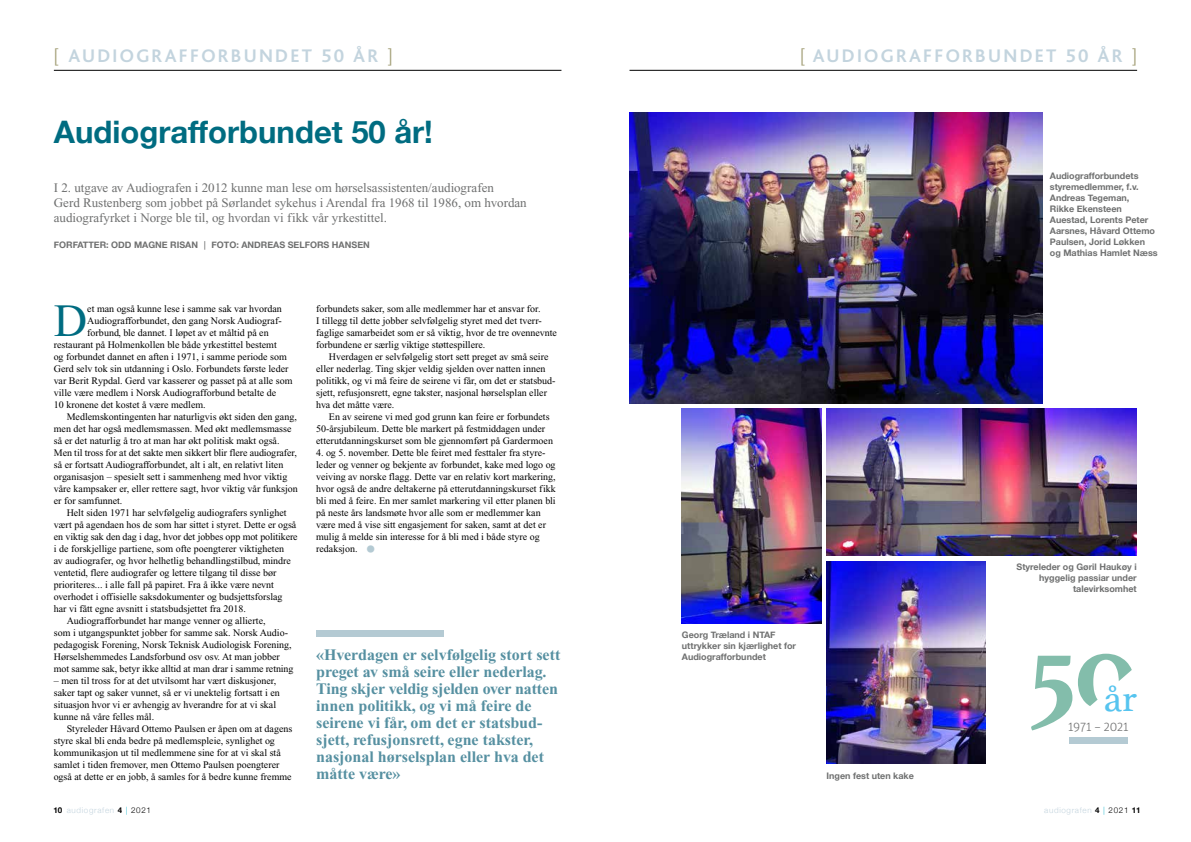
<style>
.page{position:relative;width:1191px;height:842px;background:#fff}
.page>*{position:absolute;margin:0;border:0;box-sizing:border-box;transform-origin:0 0}
.t1{font:46.3px "Times New Roman";color:#006c81}
.t2{font:700 45px "Times New Roman";color:#b4cad3}
.t3{font:39px "Athelas";color:#56c4ef}
.t4{font:700 31px "Helvetica Neue";color:#006c81}
.t5{font:700 19.1px "Bliss";letter-spacing:.12em;color:#c3d4de}
.t6{font:700 16px/17px "Times New Roman";color:#5690a1}
.t7{font:13px/15px "Times New Roman";color:#6f7070}
.t8{font:300 12.9px "Unit OT";letter-spacing:-.01em;color:#6f7070}
.t9{font:10px/12px "Times New Roman";color:#000}
.t10{font:700 9px/11px "Helvetica Neue";color:#6f7070}
.t11{font:300 8px "Helvetica Neue";letter-spacing:.085em;color:#c3d4de}
.s1{font-family:"Helvetica Neue";font-weight:300;color:#a4a078}
.s2{font-family:"Tahoma";font-weight:400}
.s3{font-weight:700;color:#000}
.s4{color:#21b8cf}
.s5{color:#000}
</style>
<div class="page">
<hr style="left:629px;top:70px;width:508px;height:1px;background:#000">
<hr style="left:54px;top:70px;width:507px;height:1px;background:#000">
<img style="left:826px;top:561px;width:160px;height:203px">
<img style="left:629px;top:113px;width:413px;height:290px">
<img style="left:826px;top:409px;width:310px;height:147px">
<img style="left:682px;top:409px;width:139px;height:215px">
<div style="left:316px;top:630px;width:128px;height:7px;background:#b4cad3"></div>
<div style="left:1069px;top:737px;width:58px;height:7px;background:#b4cad3"></div>
<svg style="left:1031px;top:656px;width:41px;height:74px"></svg>
<svg style="left:1078px;top:654px;width:53px;height:52px"></svg>
<h3 class="t5" style="left:54px;top:46px;width:340px"><span class="s1">[</span> AUDIOGRAFFORBUNDET 50 ÅR <span class="s1">]</span></h3>
<h3 class="t5" style="left:800px;top:46px;width:338px"><span class="s1">[</span> AUDIOGRAFFORBUNDET 50 ÅR <span class="s1">]</span></h3>
<h3 class="t4" style="left:54px;top:108px;width:380px">Audiografforbundet 50 år!</h3>
<p class="t7" style="left:54px;top:180px;width:474px">I 2. utgave av Audiografen i 2012 kunne man lese om hørselsassistenten/audiografen<br>Gerd Rustenberg som jobbet på Sørlandet sykehus i Arendal fra 1968 til 1986, om hvordan audiografyrket i Norge ble til, og hvordan vi fikk vår yrkestittel.</p>
<p class="t10" style="left:54px;top:240px;width:317px">FORFATTER: ODD MAGNE RISAN <span class="s2">|</span> FOTO: ANDREAS SELFORS HANSEN</p>
<h1 class="t1" style="left:54px;top:295px;width:35px">D</h1>
<p class="t9" style="left:87px;top:303px;width:196px">et man også kunne lese i samme sak var hvordan</p>
<p class="t9" style="left:87px;top:315px;width:195px">Audiografforbundet, den gang Norsk Audiograf-</p>
<p class="t9" style="left:87px;top:327px;width:183px">forbund, ble dannet. I løpet av et måltid på en</p>
<p class="t9" style="left:54px;top:339px;width:224px">restaurant på Holmenkollen ble både yrkestittel bestemt</p>
<p class="t9" style="left:54px;top:351px;width:234px">og forbundet dannet en aften i 1971, i samme periode som</p>
<p class="t9" style="left:54px;top:363px;width:236px">Gerd selv tok sin utdanning i Oslo. Forbundets første leder</p>
<p class="t9" style="left:54px;top:375px;width:240px">var Berit Rypdal. Gerd var kasserer og passet på at alle som</p>
<p class="t9" style="left:54px;top:387px;width:224px">ville være medlem i Norsk Audiografforbund betalte de</p>
<p class="t9" style="left:54px;top:399px;width:153px">10 kronene det kostet å være medlem.</p>
<p class="t9" style="left:67px;top:411px;width:232px">Medlemskontingenten har naturligvis økt siden den gang,</p>
<p class="t9" style="left:54px;top:423px;width:239px">men det har også medlemsmassen. Med økt medlemsmasse</p>
<p class="t9" style="left:54px;top:435px;width:227px">så er det naturlig å tro at man har økt politisk makt også.</p>
<p class="t9" style="left:54px;top:447px;width:244px">Men til tross for at det sakte men sikkert blir flere audiografer,</p>
<p class="t9" style="left:54px;top:459px;width:231px">så er fortsatt Audiografforbundet, alt i alt, en relativt liten</p>
<p class="t9" style="left:54px;top:471px;width:235px">organisasjon – spesielt sett i sammenheng med hvor viktig</p>
<p class="t9" style="left:54px;top:483px;width:245px">våre kampsaker er, eller rettere sagt, hvor viktig vår funksjon</p>
<p class="t9" style="left:54px;top:495px;width:70px">er for samfunnet.</p>
<p class="t9" style="left:67px;top:507px;width:221px">Helt siden 1971 har selvfølgelig audiografers synlighet</p>
<p class="t9" style="left:54px;top:519px;width:244px">vært på agendaen hos de som har sittet i styret. Dette er også</p>
<p class="t9" style="left:54px;top:531px;width:245px">en viktig sak den dag i dag, hvor det jobbes opp mot politikere</p>
<p class="t9" style="left:54px;top:543px;width:232px">i de forskjellige partiene, som ofte poengterer viktigheten</p>
<p class="t9" style="left:54px;top:555px;width:239px">av audiografer, og hvor helhetlig behandlingstilbud, mindre</p>
<p class="t9" style="left:54px;top:567px;width:224px">ventetid, flere audiografer og lettere tilgang til disse bør</p>
<p class="t9" style="left:54px;top:579px;width:222px">prioriteres... i alle fall på papiret. Fra å ikke være nevnt</p>
<p class="t9" style="left:54px;top:591px;width:230px">overhodet i offisielle saksdokumenter og budsjettsforslag</p>
<p class="t9" style="left:54px;top:603px;width:194px">har vi fått egne avsnitt i statsbudsjettet fra 2018.</p>
<p class="t9" style="left:67px;top:615px;width:200px">Audiografforbundet har mange venner og allierte,</p>
<p class="t9" style="left:54px;top:627px;width:235px">som i utgangspunktet jobber for samme sak. Norsk Audio-</p>
<p class="t9" style="left:54px;top:639px;width:239px">pedagogisk Forening, Norsk Teknisk Audiologisk Forening,</p>
<p class="t9" style="left:54px;top:651px;width:227px">Hørselshemmedes Landsforbund osv osv. At man jobber</p>
<p class="t9" style="left:54px;top:663px;width:241px">mot samme sak, betyr ikke alltid at man drar i samme retning</p>
<p class="t9" style="left:54px;top:675px;width:227px">– men til tross for at det utvilsomt har vært diskusjoner, saker tapt og saker vunnet, så er vi unektelig fortsatt i en situasjon hvor vi er avhengig av hverandre for at vi skal kunne nå våre felles mål.</p>
<p class="t9" style="left:54px;top:723px;width:240px;text-indent:13px">Styreleder Håvard Ottemo Paulsen er åpen om at dagens styre skal bli enda bedre på medlemspleie, synlighet og kommunikasjon ut til medlemmene sine for at vi skal stå samlet i tiden fremover, men Ottemo Paulsen poengterer også at dette er en jobb, å samles for å bedre kunne fremme</p>
<p class="t9" style="left:316px;top:303px;width:242px">forbundets saker, som alle medlemmer har et ansvar for.<br>I tillegg til dette jobber selvfølgelig styret med det tverr&shy;faglige samarbeidet som er så viktig, hvor de tre ovennevnte forbundene er særlig viktige støttespillere.</p>
<p class="t9" style="left:316px;top:351px;width:241px;text-indent:13px">Hverdagen er selvfølgelig stort sett preget av små seire eller nederlag. Ting skjer veldig sjelden over natten innen politikk, og vi må feire de seirene vi får, om det er statsbud&shy;sjett, refusjonsrett, egne takster, nasjonal hørselsplan eller hva det måtte være.</p>
<p class="t9" style="left:316px;top:411px;width:238px;text-indent:13px">En av seirene vi med god grunn kan feire er forbundets<br>50-årsjubileum. Dette ble markert på festmiddagen under etterutdanningskurset som ble gjennomført på Gardermoen</p>
<p class="t9" style="left:316px;top:447px;width:241px">4. og 5. november. Dette ble feiret med festtaler fra styre&shy;leder og venner og bekjente av forbundet, kake med logo og veiving av norske flagg. Dette var en relativ kort markering, hvor også de andre deltakerne på etterutdanningskurset fikk bli med å feire. En mer samlet markering vil etter planen bli på neste års landsmøte hvor alle som er medlemmer kan være med å vise sitt engasjement for saken, samt at det er mulig å melde sin interesse for å bli med i både styre og redaksjon.</p>
<h2 class="t2" style="left:365px;top:512px;width:13px">.</h2>
<p class="t10" style="left:682px;top:630px;width:115px">Georg Træland i NTAF uttrykker sin kjærlighet for</p>
<h3 class="t6" style="left:316px;top:646px;width:246px">«Hverdagen er selvfølgelig stort sett</h3>
<p class="t10" style="left:682px;top:652px;width:85px">Audiografforbundet</p>
<h3 class="t6" style="left:316px;top:663px;width:243px">preget av små seire eller nederlag.<br>Ting skjer veldig sjelden over natten innen politikk, og vi må feire de seirene vi får, om det er statsbud&shy;sjett, refusjonsrett, egne takster, nasjonal hørselsplan eller hva det måtte være»</h3>
<p class="t10" style="left:826px;top:771px;width:89px">Ingen fest uten kake</p>
<p class="t10" style="left:1050px;top:170px;width:109px">Audiografforbundets styremedlemmer, f.v.<br>Andreas Tegeman,<br>Rikke Ekensteen<br>Auestad, Lorents Peter<br>Aarsnes, Håvard Ottemo<br>Paulsen, Jorid Løkken og Mathias Hamlet Næss</p>
<p class="t10" style="left:1016px;top:562px;width:122px;text-align:right">Styreleder og Gøril Haukøy i hyggelig passiar under talevirksomhet</p>
<h3 class="t3" style="left:1103px;top:667px;width:35px">år</h3>
<p class="t8" style="left:1068px;top:719px;width:62px">1971 – 2021</p>
<p class="t11" style="left:53px;top:804px;width:99px"><span class="s3">10</span> audiografen <span class="s3">4</span> <span class="s4">|</span> <span class="s5">2021</span></p>
<p class="t11" style="left:1044px;top:804px;width:98px">audiografen <span class="s3">4</span> <span class="s4">|</span> <span class="s5">2021</span> <span class="s3">11</span></p>
</div>
